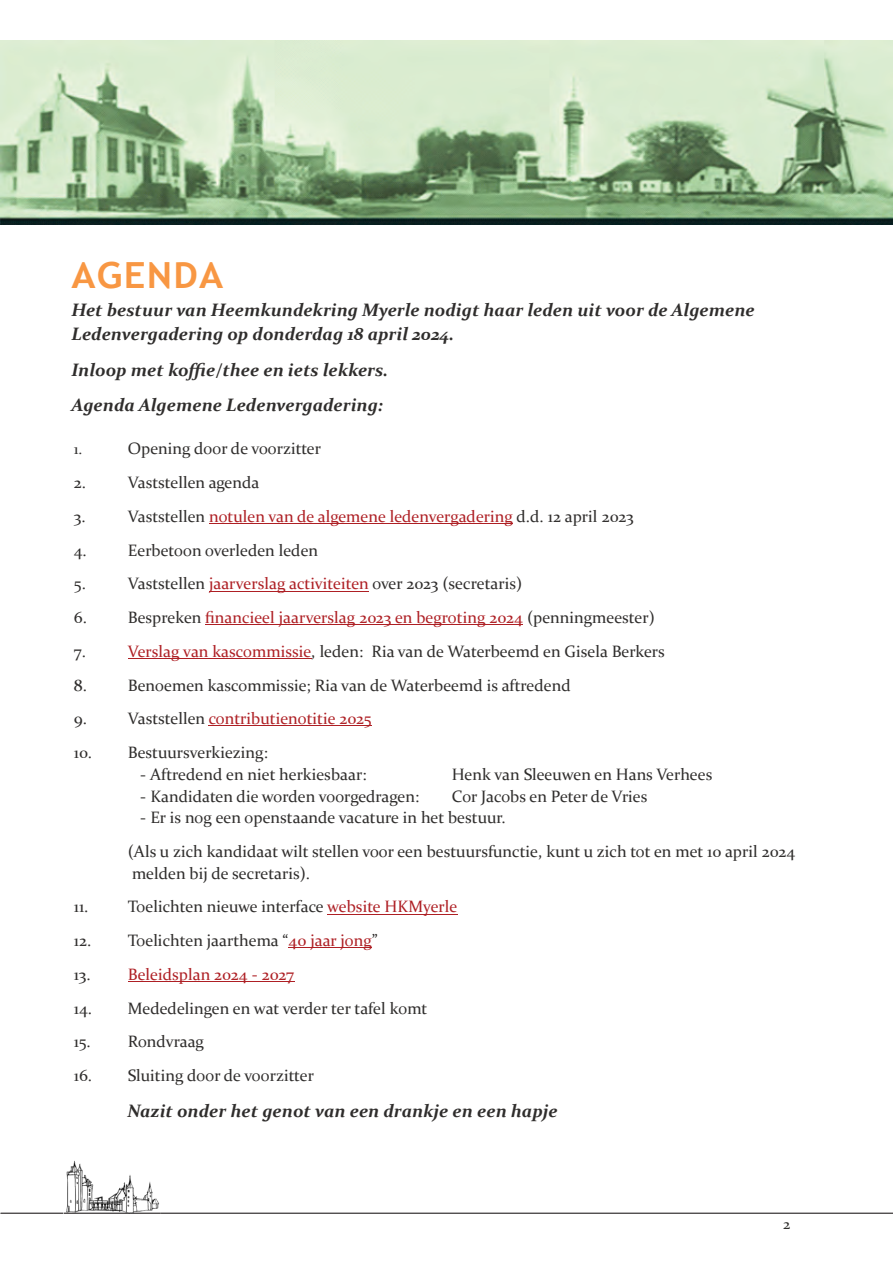
<style>
.page{position:relative;width:893px;height:1263px;background:#fff}
.page>*{position:absolute;margin:0;border:0;box-sizing:border-box;transform-origin:0 0}
.t1{font:700 36px "Trebuchet MS";letter-spacing:.035em;color:#f89743;scale:1.06 1}
.t2{font:italic 700 18px/23.7px "Constantia";color:#2f2d2c}
.t3{font:16.5px/33.8px "Constantia";color:#2f2d2c}
.t4{font:16.5px "Constantia";color:#ae1f24}
.t5{font:15px "Constantia";color:#2f2d2c}
.t6{font:15px "Constantia";color:#2e2d2b}
.s1{color:#2f2d2c}
.s2{color:#ae1f24}
</style>
<div class="page">
<img style="left:1px;top:41px;width:892px;height:184px">
<hr style="left:1px;top:1213px;width:892px;height:1px;background:#231f20">
<img style="left:64px;top:1160px;width:97px;height:54px">
<hr style="left:209px;top:523px;width:304px;height:1px;background:#ae1f24">
<hr style="left:209px;top:591px;width:160px;height:1px;background:#ae1f24">
<hr style="left:205px;top:624px;width:318px;height:1px;background:#ae1f24">
<hr style="left:128px;top:658px;width:183px;height:1px;background:#ae1f24">
<hr style="left:209px;top:725px;width:163px;height:1px;background:#ae1f24">
<hr style="left:327px;top:914px;width:130px;height:1px;background:#ae1f24">
<hr style="left:289px;top:947px;width:83px;height:1px;background:#ae1f24">
<hr style="left:128px;top:981px;width:166px;height:1px;background:#ae1f24">
<h1 class="t1" style="left:71px;top:261px;width:145px">AGENDA</h1>
<p class="t2" style="left:71px;top:300px;width:685px">Het bestuur van Heemkundekring Myerle nodigt haar leden uit voor de Algemene<br>Ledenvergadering op donderdag 18 april 2024.</p>
<p class="t2" style="left:71px;top:353px;width:318px;line-height:35.7px">Inloop met koffie/thee en iets lekkers.<br>Agenda Algemene Ledenvergadering:</p>
<p class="t5" style="left:74px;top:443px;width:10px">1.</p>
<p class="t3" style="left:128px;top:433px;width:195px">Opening door de voorzitter</p>
<p class="t3" style="left:74px;top:467px;width:14px">2.</p>
<p class="t3" style="left:128px;top:467px;width:133px">Vaststellen agenda</p>
<p class="t3" style="left:74px;top:501px;width:13px">3.</p>
<p class="t4" style="left:128px;top:509px;width:507px"><span class="s1">Vaststellen</span> notulen van de algemene ledenvergadering <span class="s1">d.d. 12 april 2023</span></p>
<p class="t3" style="left:74px;top:535px;width:14px">4.</p>
<p class="t3" style="left:128px;top:535px;width:192px">Eerbetoon overleden leden</p>
<p class="t3" style="left:74px;top:568px;width:14px">5.</p>
<p class="t3" style="left:128px;top:568px;width:396px">Vaststellen <span class="s2">jaarverslag activiteiten</span> over 2023 (secretaris)</p>
<p class="t3" style="left:74px;top:602px;width:15px">6.</p>
<p class="t4" style="left:128px;top:611px;width:528px"><span class="s1">Bespreken</span> financieel jaarverslag 2023 en begroting 2024 <span class="s1">(penningmeester)</span></p>
<p class="t3" style="left:74px;top:636px;width:14px">7.</p>
<p class="t3" style="left:128px;top:636px;width:539px"><span class="s2">Verslag van kascommissie</span>, leden: Ria van de Waterbeemd en Gisela Berkers</p>
<p class="t3" style="left:74px;top:669px;width:15px">8.</p>
<p class="t3" style="left:128px;top:669px;width:444px">Benoemen kascommissie; Ria van de Waterbeemd is aftredend</p>
<p class="t3" style="left:74px;top:703px;width:15px">9.</p>
<p class="t4" style="left:128px;top:712px;width:245px"><span class="s1">Vaststellen</span> contributienotitie 2025</p>
<p class="t3" style="left:74px;top:737px;width:196px">10. Bestuursverkiezing:</p>
<p class="t3" style="left:140px;top:759px;width:228px">- Aftredend en niet herkiesbaar:</p>
<p class="t3" style="left:452px;top:759px;width:262px">Henk van Sleeuwen en Hans Verhees</p>
<p class="t3" style="left:140px;top:780px;width:280px">- Kandidaten die worden voorgedragen:</p>
<p class="t3" style="left:452px;top:780px;width:197px">Cor Jacobs en Peter de Vries</p>
<p class="t3" style="left:128px;top:802px;width:669px;text-indent:12px">- Er is nog een openstaande vacature in het bestuur.<br>(Als u zich kandidaat wilt stellen voor een bestuursfunctie, kunt u zich tot en met 10 april 2024</p>
<p class="t3" style="left:132px;top:858px;width:180px">melden bij de secretaris).</p>
<p class="t3" style="left:74px;top:891px;width:385px">11. Toelichten nieuwe interface <span class="s2">website HKMyerle</span></p>
<p class="t3" style="left:74px;top:925px;width:305px">12. Toelichten jaarthema “<span class="s2">40 jaar jong</span>”</p>
<p class="t4" style="left:74px;top:967px;width:222px"><span class="s1">13.</span> Beleidsplan 2024 - 2027</p>
<p class="t3" style="left:74px;top:993px;width:355px">14. Mededelingen en wat verder ter tafel komt</p>
<p class="t3" style="left:74px;top:1026px;width:132px">15. Rondvraag</p>
<p class="t3" style="left:74px;top:1060px;width:242px">16. Sluiting door de voorzitter</p>
<p class="t2" style="left:127px;top:1100px;width:432px">Nazit onder het genot van een drankje en een hapje</p>
<p class="t6" style="left:783px;top:1218px;width:9px">2</p>
</div>
